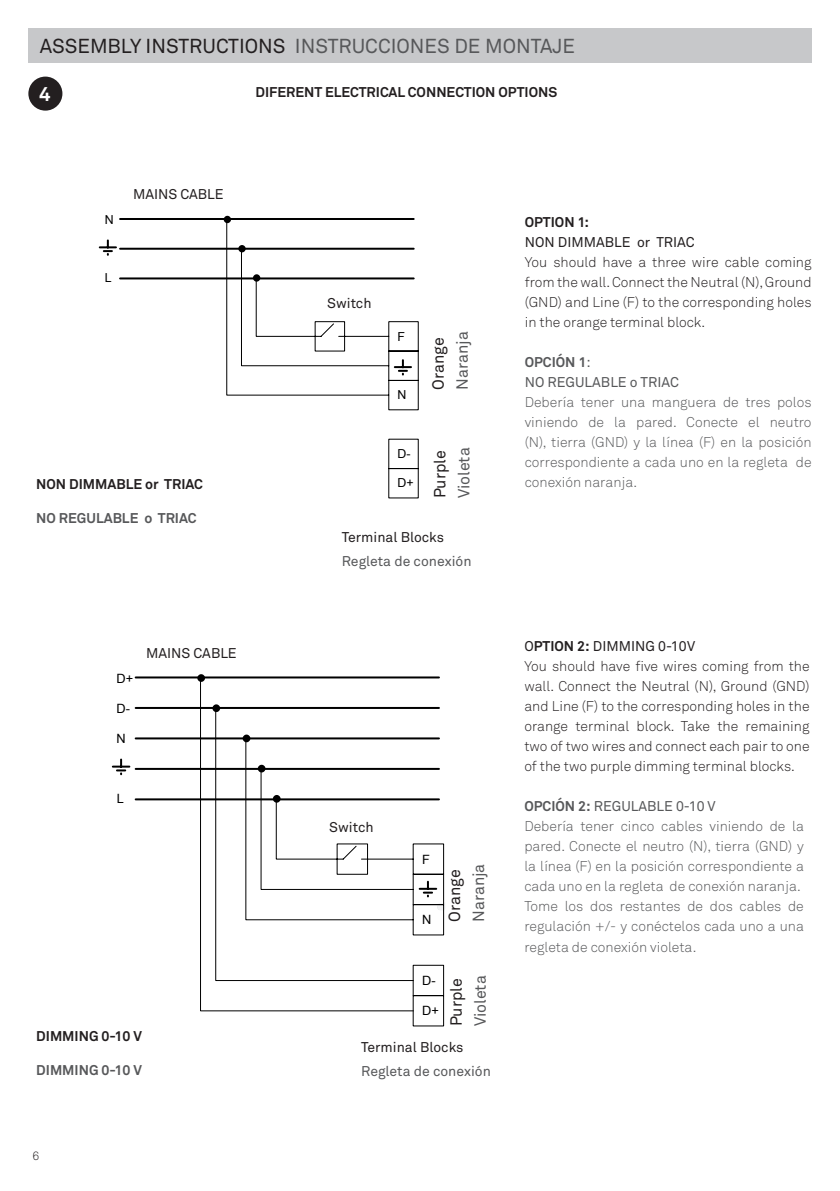
<style>
.page{position:relative;width:840px;height:1191px;background:#fff}
.page>*{position:absolute;margin:0;border:0;box-sizing:border-box;transform-origin:0 0}
.t1{font:20px "Akkurat";color:#57585a}
.t2{font:700 20px "Akkurat";color:#fff}
.t3{font:16px "Akkurat";color:#57585a}
.t4{font:16px "Akkurat";color:#231f20}
.t5{font:300 14px/20px "Akkurat";color:#57585a;text-align:justify}
.t6{font:300 14px/20px "Akkurat";color:#231f20;text-align:justify}
.t7{font:14px "Akkurat";color:#231f20}
.t8{font:700 14px "Akkurat";color:#231f20}
.t9{font:14px "Akkurat";color:#57585a}
.t10{font:700 14px "Akkurat";color:#57585a}
.t11{font:12.8px "Arial";color:#000}
.t12{font:12.4px "Arial";color:#000}
.t13{font:300 12px "Akkurat Pro";color:#231f20}
.s1{color:#231f20}
.s2{font-weight:400}
.s3{font-weight:700}
</style>
<div class="page">
<div style="left:28px;top:28px;width:783px;height:34px;background:#c7c8ca"></div>
<div style="left:28px;top:77px;width:34px;height:34px;background:#231f20;border-radius:50%"></div>
<svg style="left:100px;top:240px;width:16px;height:15px"></svg>
<hr style="left:120px;top:218px;width:293px;height:2px;background:#000">
<hr style="left:120px;top:248px;width:293px;height:2px;background:#000">
<hr style="left:120px;top:277px;width:293px;height:2px;background:#000">
<svg style="left:226px;top:218px;width:193px;height:281px"></svg>
<div style="left:223px;top:216px;width:8px;height:7px;border:4px solid #000;border-radius:50%"></div>
<div style="left:238px;top:245px;width:7px;height:7px;border:4px solid #000;border-radius:50%"></div>
<div style="left:253px;top:274px;width:7px;height:8px;border:4px solid #000;border-radius:50%"></div>
<hr style="left:136px;top:676px;width:302px;height:2px;background:#000">
<hr style="left:136px;top:707px;width:302px;height:2px;background:#000">
<hr style="left:136px;top:737px;width:302px;height:2px;background:#000">
<hr style="left:136px;top:768px;width:302px;height:2px;background:#000">
<hr style="left:136px;top:798px;width:302px;height:2px;background:#000">
<svg style="left:245px;top:737px;width:199px;height:290px"></svg>
<svg style="left:199px;top:676px;width:215px;height:335px"></svg>
<div style="left:212px;top:704px;width:8px;height:8px;border:4px solid #000;border-radius:50%"></div>
<div style="left:197px;top:674px;width:8px;height:8px;border:4px solid #000;border-radius:50%"></div>
<svg style="left:419px;top:881px;width:17px;height:15px"></svg>
<svg style="left:113px;top:759px;width:16px;height:15px"></svg>
<h1 class="t1" style="left:40px;top:33px;width:536px"><span class="s1">ASSEMBLY INSTRUCTIONS</span> INSTRUCCIONES DE MONTAJE</h1>
<p class="t2" style="left:39px;top:81px;width:13px">4</p>
<p class="t8" style="left:255px;top:83px;width:303px">DIFERENT ELECTRICAL CONNECTION OPTIONS</p>
<p class="t12" style="left:105px;top:211px;width:10px">N</p>
<p class="t12" style="left:105px;top:270px;width:8px">L</p>
<p class="t7" style="left:133px;top:186px;width:92px">MAINS CABLE</p>
<p class="t8" style="left:36px;top:475px;width:168px">NON DIMMABLE or TRIAC</p>
<p class="t10" style="left:36px;top:509px;width:162px">NO REGULABLE o TRIAC</p>
<p class="t11" style="left:116px;top:669px;width:18px">D+</p>
<p class="t11" style="left:116px;top:700px;width:15px">D-</p>
<p class="t11" style="left:117px;top:730px;width:11px">N</p>
<p class="t7" style="left:146px;top:644px;width:92px">MAINS CABLE</p>
<p class="t11" style="left:117px;top:790px;width:9px">L</p>
<p class="t8" style="left:36px;top:1027px;width:107px">DIMMING 0-10 V</p>
<p class="t10" style="left:36px;top:1060px;width:107px">DIMMING 0-10 V</p>
<p class="t13" style="left:33px;top:1148px;width:8px">6</p>
<p class="t7" style="left:327px;top:294px;width:46px">Switch</p>
<p class="t12" style="left:397px;top:328px;width:9px">F</p>
<p class="t12" style="left:397px;top:387px;width:10px">N</p>
<p class="t4" style="left:428px;top:390px;width:54px;rotate:-90deg">Orange</p>
<p class="t3" style="left:452px;top:390px;width:60px;rotate:-90deg">Naranja</p>
<p class="t12" style="left:397px;top:445px;width:15px">D-</p>
<p class="t12" style="left:397px;top:474px;width:18px">D+</p>
<p class="t4" style="left:429px;top:498px;width:50px;rotate:-90deg">Purple</p>
<p class="t3" style="left:453px;top:498px;width:52px;rotate:-90deg">Violeta</p>
<p class="t7" style="left:341px;top:528px;width:104px">Terminal Blocks</p>
<p class="t9" style="left:341px;top:552px;width:131px">Regleta de conexión</p>
<p class="t7" style="left:329px;top:818px;width:46px">Switch</p>
<p class="t11" style="left:422px;top:851px;width:9px">F</p>
<p class="t11" style="left:422px;top:911px;width:11px">N</p>
<p class="t4" style="left:444px;top:922px;width:54px;rotate:-90deg">Orange</p>
<p class="t3" style="left:468px;top:922px;width:60px;rotate:-90deg">Naranja</p>
<p class="t11" style="left:422px;top:971px;width:15px">D-</p>
<p class="t11" style="left:422px;top:1001px;width:18px">D+</p>
<p class="t4" style="left:446px;top:1026px;width:50px;rotate:-90deg">Purple</p>
<p class="t3" style="left:470px;top:1026px;width:52px;rotate:-90deg">Violeta</p>
<p class="t7" style="left:361px;top:1038px;width:104px">Terminal Blocks</p>
<p class="t9" style="left:361px;top:1062px;width:131px">Regleta de conexión</p>
<p class="t8" style="left:524px;top:213px;width:66px">OPTION 1:</p>
<p class="t7" style="left:524px;top:233px;width:171px">NON DIMMABLE or TRIAC</p>
<p class="t6" style="left:524px;top:252px;width:288px">You should have a three wire cable coming from the wall. Connect the Neutral (N), Ground (GND) and Line (F) to the corresponding holes in the orange terminal block.</p>
<p class="t10" style="left:524px;top:353px;width:67px">OPCIÓN 1<span class="s2">:</span></p>
<p class="t9" style="left:524px;top:373px;width:155px">NO REGULABLE o TRIAC</p>
<p class="t5" style="left:524px;top:392px;width:288px">Debería tener una manguera de tres polos viniendo de la pared. Conecte el neutro (N), tierra (GND) y la línea (F) en la posición correspondiente a cada uno en la regleta de conexión naranja.</p>
<p class="t7" style="left:524px;top:637px;width:172px">O<span class="s3">PTION 2:</span> DIMMING 0-10V</p>
<p class="t6" style="left:524px;top:656px;width:286px">You should have five wires coming from the wall. Connect the Neutral (N), Ground (GND) and Line (F) to the corresponding holes in the orange terminal block. Take the remaining two of two wires and connect each pair to one of the two purple dimming terminal blocks.</p>
<p class="t9" style="left:524px;top:797px;width:193px"><span class="s3">OPCIÓN 2:</span> REGULABLE 0-10 V</p>
<p class="t5" style="left:524px;top:816px;width:281px">Debería tener cinco cables viniendo de la pared. Conecte el neutro (N), tierra (GND) y la línea (F) en la posición correspondiente a cada uno en la regleta de conexión naranja.</p>
<p class="t5" style="left:524px;top:896px;width:281px">Tome los dos restantes de dos cables de regulación +/- y conéctelos cada uno a una regleta de conexión violeta.</p>
</div>
